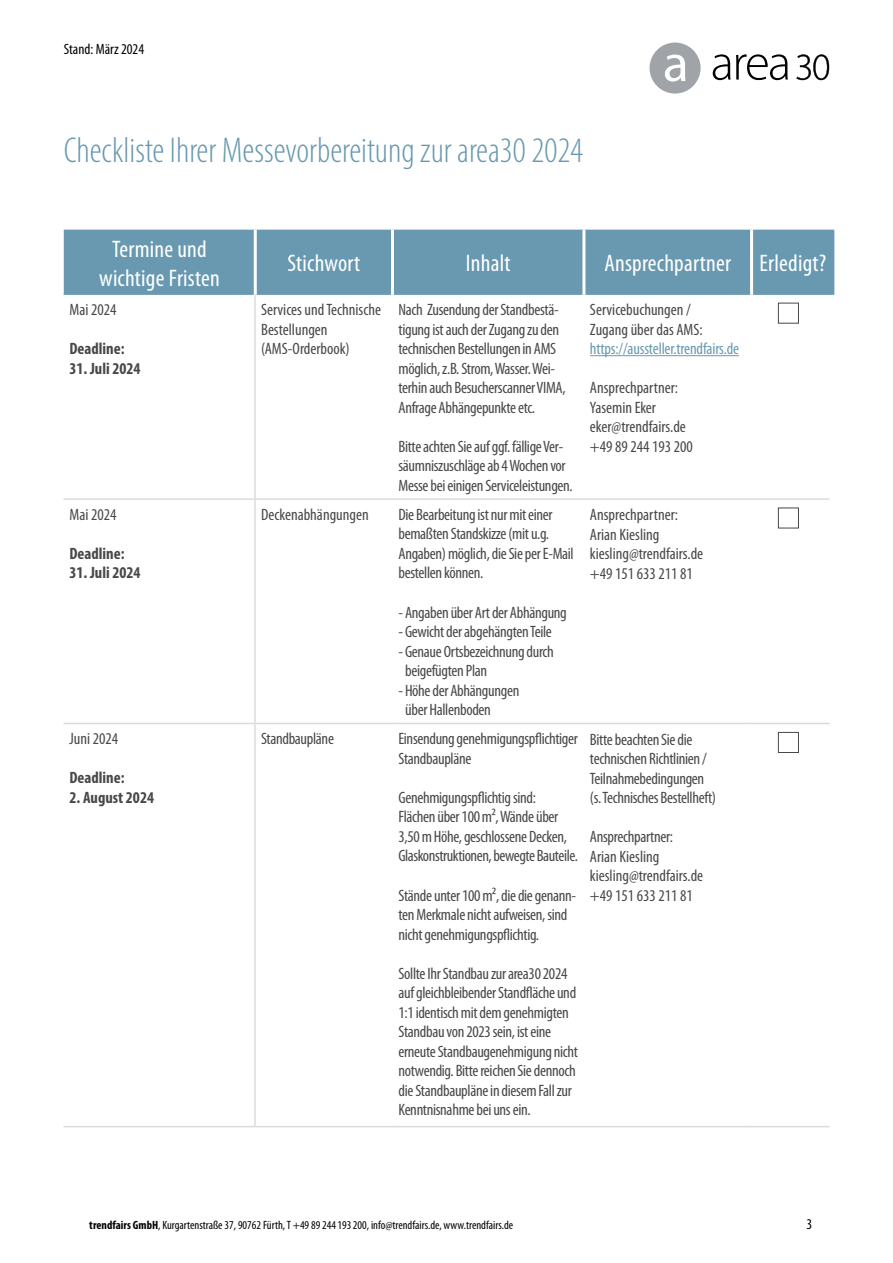
<style>
.page{position:relative;width:893px;height:1263px;background:#fff}
.page>*{position:absolute;margin:0;border:0;box-sizing:border-box;transform-origin:0 0}
.t1{font:300 condensed 36px "Myriad Pro";color:#6899b0}
.t2{font:condensed 24px/28.8px "Myriad Pro";letter-spacing:.01em;color:#fff;text-align:center}
.t3{font:condensed 16.5px/19.5px "Myriad Pro";letter-spacing:-.02em;color:#484847}
.t4{font:condensed 16.5px/19.5px "Myriad Pro";color:#484847}
.t5{font:700 condensed 16.5px "Myriad Pro";color:#484847}
.t6{font:condensed 16.5px "Myriad Pro";letter-spacing:-.01em;color:#6899b0}
.t7{font:condensed 15px "Myriad Pro";color:#000}
.t8{font:condensed 12px "Myriad Pro";color:#000}
.s1{font-weight:700}
</style>
<div class="page">
<div style="left:649px;top:43px;width:52px;height:50px;background:#a0a4a8;border-radius:50%"></div>
<svg style="left:665px;top:55px;width:20px;height:27px"></svg>
<svg style="left:713px;top:54px;width:17px;height:26px"></svg>
<svg style="left:736px;top:54px;width:52px;height:26px"></svg>
<svg style="left:796px;top:54px;width:33px;height:26px"></svg>
<hr style="left:63px;top:293px;width:192px;height:2px;background:#d9dada">
<hr style="left:63px;top:498px;width:192px;height:2px;background:#d9dada">
<hr style="left:63px;top:723px;width:192px;height:1px;background:#d9dada">
<hr style="left:255px;top:498px;width:137px;height:2px;background:#d9dada">
<hr style="left:392px;top:498px;width:192px;height:2px;background:#d9dada">
<hr style="left:584px;top:498px;width:163px;height:2px;background:#d9dada">
<hr style="left:747px;top:498px;width:82px;height:2px;background:#d9dada">
<hr style="left:255px;top:723px;width:137px;height:1px;background:#d9dada">
<hr style="left:392px;top:723px;width:192px;height:1px;background:#d9dada">
<hr style="left:584px;top:723px;width:163px;height:1px;background:#d9dada">
<hr style="left:747px;top:723px;width:82px;height:1px;background:#d9dada">
<hr style="left:254px;top:295px;width:2px;height:203px;background:#d9dada">
<hr style="left:254px;top:500px;width:2px;height:223px;background:#d9dada">
<hr style="left:254px;top:724px;width:2px;height:402px;background:#d9dada">
<hr style="left:63px;top:1126px;width:192px;height:1px;background:#d9dada">
<hr style="left:255px;top:1126px;width:137px;height:1px;background:#d9dada">
<hr style="left:392px;top:1126px;width:192px;height:1px;background:#d9dada">
<hr style="left:584px;top:1126px;width:163px;height:1px;background:#d9dada">
<hr style="left:747px;top:1126px;width:82px;height:1px;background:#d9dada">
<hr style="left:590px;top:355px;width:149px;height:1px;background:#6899b0">
<div style="left:778px;top:303px;width:21px;height:21px;border:1px solid #484847"></div>
<div style="left:778px;top:732px;width:21px;height:21px;border:1px solid #484847"></div>
<div style="left:64px;top:230px;width:770px;height:65px;background:#6899b0"></div>
<hr style="left:750px;top:230px;width:3px;height:65px;background:#fff">
<hr style="left:254px;top:230px;width:3px;height:65px;background:#fff">
<hr style="left:391px;top:230px;width:3px;height:65px;background:#fff">
<hr style="left:582px;top:230px;width:3px;height:65px;background:#fff">
<div style="left:778px;top:507px;width:21px;height:21px;border:1px solid #484847"></div>
<p class="t7" style="left:64px;top:41px;width:82px">Stand: März 2024</p>
<h1 class="t1" style="left:64px;top:128px;width:521px">Checkliste Ihrer Messevorbereitung zur area30 2024</h1>
<h2 class="t2" style="left:99px;top:235px;width:122px">Termine und wichtige Fristen</h2>
<h2 class="t2" style="left:287px;top:249px;width:74px">Stichwort</h2>
<h2 class="t2" style="left:466px;top:249px;width:46px">Inhalt</h2>
<h2 class="t2" style="left:604px;top:249px;width:223px">Ansprechpartner Erledigt?</h2>
<p class="t3" style="left:69px;top:300px;width:48px">Mai 2024</p>
<p class="t5" style="left:69px;top:338px;width:57px">Deadline:</p>
<p class="t5" style="left:69px;top:358px;width:72px">31. Juli 2024</p>
<p class="t4" style="left:261px;top:300px;width:122px">Services und Technische<br>Bestellungen (AMS-Orderbook)</p>
<p class="t3" style="left:398px;top:300px;width:169px">Nach Zusendung der Standbestä&shy;tigung ist auch der Zugang zu den technischen Bestellungen in AMS möglich, z.B. Strom, Wasser. Wei&shy;terhin auch Besucherscanner VIMA,<br>Anfrage Abhängepunkte etc.</p>
<p class="t3" style="left:398px;top:437px;width:176px">Bitte achten Sie auf ggf. fällige Ver&shy;säumniszuschläge ab 4 Wochen vor<br>Messe bei einigen Serviceleistungen.</p>
<p class="t4" style="left:590px;top:300px;width:114px">Servicebuchungen /<br>Zugang über das AMS:</p>
<p class="t6" style="left:590px;top:340px;width:151px">https://aussteller.trendfairs.de</p>
<p class="t4" style="left:590px;top:378px;width:104px">Ansprechpartner:<br>Yasemin Eker eker@trendfairs.de +49 89 244 193 200</p>
<p class="t3" style="left:69px;top:505px;width:48px">Mai 2024</p>
<p class="t5" style="left:69px;top:543px;width:57px">Deadline:</p>
<p class="t5" style="left:69px;top:563px;width:72px">31. Juli 2024</p>
<p class="t4" style="left:261px;top:505px;width:109px">Deckenabhängungen</p>
<p class="t3" style="left:398px;top:505px;width:177px">Die Bearbeitung ist nur mit einer bemaßten Standskizze (mit u.g.<br>Angaben) möglich, die Sie per E-Mail bestellen können.</p>
<p class="t3" style="left:398px;top:603px;width:170px">- Angaben über Art der Abhängung</p>
<p class="t3" style="left:398px;top:622px;width:155px">- Gewicht der abgehängten Teile</p>
<p class="t3" style="left:405px;top:642px;width:150px;text-indent:-7px">- Genaue Ortsbezeichnung durch beigefügten Plan</p>
<p class="t3" style="left:405px;top:681px;width:116px;text-indent:-7px">- Höhe der Abhängungen über Hallenboden</p>
<p class="t4" style="left:590px;top:505px;width:115px">Ansprechpartner:<br>Arian Kiesling kiesling@trendfairs.de +49 151 633 211 81</p>
<p class="t4" style="left:69px;top:729px;width:50px">Juni 2024</p>
<p class="t5" style="left:69px;top:768px;width:57px">Deadline:</p>
<p class="t5" style="left:69px;top:787px;width:86px">2. August 2024</p>
<p class="t3" style="left:261px;top:729px;width:74px">Standbaupläne</p>
<p class="t3" style="left:398px;top:729px;width:181px">Einsendung genehmigungspflichtiger<br>Standbaupläne</p>
<p class="t3" style="left:398px;top:788px;width:181px">Genehmigungspflichtig sind:<br>Flächen über 100 m², Wände über 3,50 m Höhe, geschlossene Decken, Glaskonstruktionen, bewegte Bauteile.</p>
<p class="t3" style="left:398px;top:886px;width:179px">Stände unter 100 m², die die genann&shy;ten Merkmale nicht aufweisen, sind nicht genehmigungspflichtig.</p>
<p class="t3" style="left:398px;top:964px;width:181px">Sollte Ihr Standbau zur area30 2024 auf gleichbleibender Standfläche und 1:1 identisch mit dem genehmigten Standbau von 2023 sein, ist eine erneute Standbaugenehmigung nicht notwendig. Bitte reichen Sie dennoch die Standbaupläne in diesem Fall zur Kenntnisnahme bei uns ein.</p>
<p class="t3" style="left:590px;top:730px;width:128px">Bitte beachten Sie die technischen Richtlinien /<br>Teilnahmebedingungen (s. Technisches Bestellheft)</p>
<p class="t4" style="left:590px;top:827px;width:115px">Ansprechpartner:<br>Arian Kiesling kiesling@trendfairs.de +49 151 633 211 81</p>
<p class="t8" style="left:89px;top:1218px;width:425px"><span class="s1">trendfairs GmbH</span>, Kurgartenstraße 37, 90762 Fürth, T +49 89 244193200, info@trendfairs.de, www.trendfairs.de</p>
<p class="t7" style="left:806px;top:1216px;width:7px">3</p>
</div>
